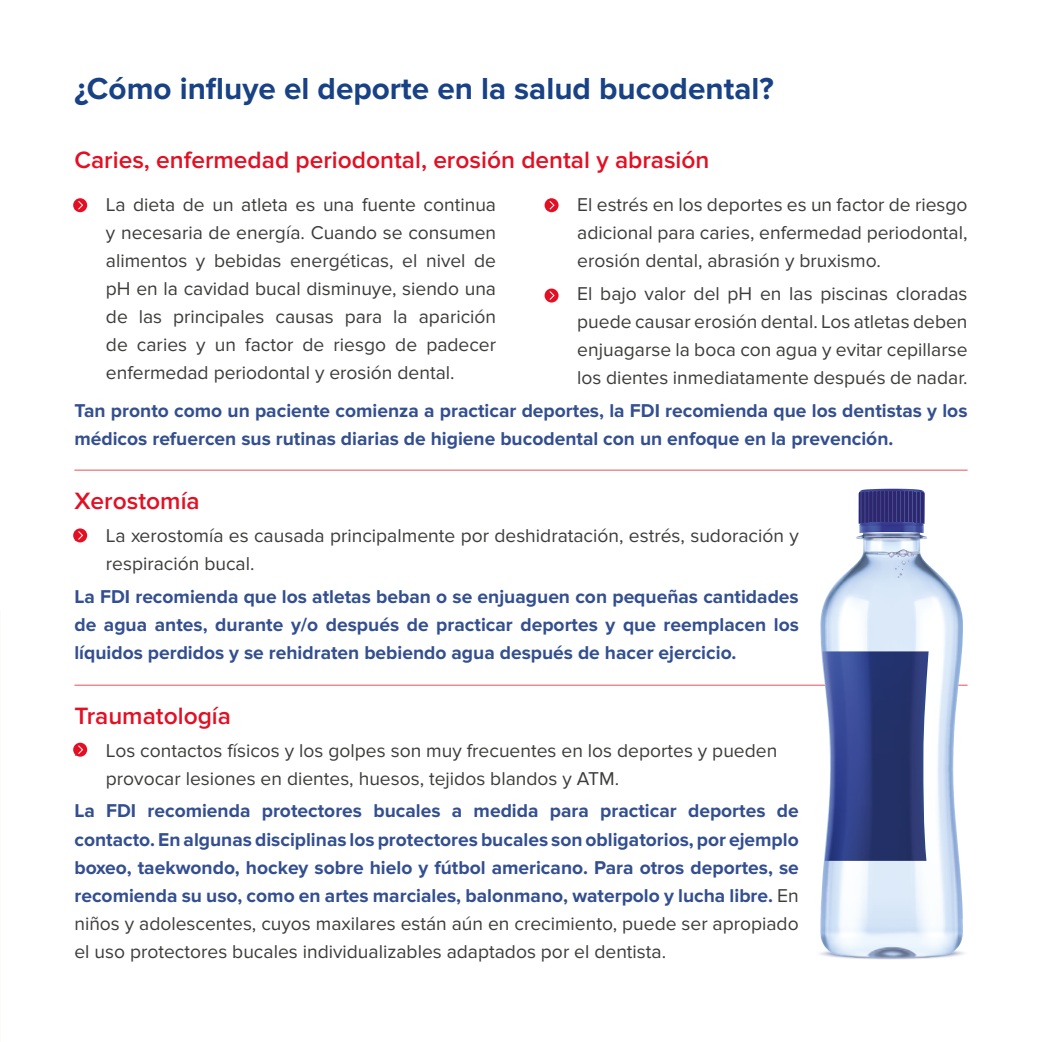
<style>
.page{position:relative;width:1042px;height:1042px;background:#fff}
.page>*{position:absolute;margin:0;border:0;box-sizing:border-box;transform-origin:0 0}
.t1{font:700 31.5px "Proxima Nova";color:#184285}
.t2{font:600 24.5px "Proxima Nova";color:#e30f23}
.t3{font:700 19.25px/28px "Proxima Nova";color:#334f90;text-align:justify}
.t4{font:19.25px/28px "Proxima Nova";color:#3c3c3b;text-align:justify}
.s1{font-family:"Myriad Pro"}
.s2{font-weight:400;color:#3c3c3b}
</style>
<div class="page">
<hr style="left:74px;top:685px;width:893px;height:1px;background:#ea4e5b">
<div style="left:73px;top:528px;width:14px;height:14px;background:#e30f23;border-radius:50%"></div>
<svg style="left:78px;top:531px;width:5px;height:9px"></svg>
<div style="left:544px;top:198px;width:14px;height:14px;background:#e30f23;border-radius:50%"></div>
<svg style="left:549px;top:201px;width:6px;height:9px"></svg>
<div style="left:544px;top:288px;width:14px;height:14px;background:#e30f23;border-radius:50%"></div>
<svg style="left:549px;top:291px;width:6px;height:9px"></svg>
<div style="left:73px;top:743px;width:14px;height:13px;background:#e30f23;border-radius:50%"></div>
<svg style="left:78px;top:745px;width:5px;height:9px"></svg>
<div style="left:73px;top:198px;width:14px;height:14px;background:#e30f23;border-radius:50%"></div>
<svg style="left:78px;top:201px;width:5px;height:9px"></svg>
<svg style="left:819px;top:952px;width:145px;height:8px"></svg>
<img style="left:856px;top:533px;width:71px;height:5px">
<img style="left:820px;top:538px;width:143px;height:419px">
<img style="left:858px;top:489px;width:67px;height:44px">
<img style="left:822px;top:651px;width:106px;height:210px">
<img style="left:866px;top:946px;width:51px;height:12px">
<img style="left:878px;top:549px;width:42px;height:6px">
<svg style="left:887px;top:550px;width:27px;height:28px"></svg>
<hr style="left:74px;top:470px;width:893px;height:1px;background:#ea4e5b">
<h1 class="t1" style="left:74px;top:71px;width:701px">¿Cómo influye el deporte en la salud bucodental?</h1>
<p class="t2" style="left:74px;top:149px;width:636px">Caries, enfermedad periodontal, erosión dental y abrasión</p>
<p class="t4" style="left:106px;top:191px;width:392px;text-indent:-31px"><span class="s1">»</span> La dieta de un atleta es una fuente continua y necesaria de energía. Cuando se consumen alimentos y bebidas energéticas, el nivel de pH en la cavidad bucal disminuye, siendo una de las principales causas para la aparición de caries y un factor de riesgo de padecer enfermedad periodontal y erosión dental.</p>
<p class="t4" style="left:577px;top:191px;width:392px;text-indent:-31px"><span class="s1">»</span> El estrés en los deportes es un factor de riesgo adicional para caries, enfermedad periodontal, erosión dental, abrasión y bruxismo.</p>
<p class="t4" style="left:577px;top:280px;width:392px;text-indent:-31px"><span class="s1">»</span> El bajo valor del pH en las piscinas cloradas puede causar erosión dental. Los atletas deben enjuagarse la boca con agua y evitar cepillarse los dientes inmediatamente después de nadar.</p>
<p class="t3" style="left:74px;top:397px;width:894px">Tan pronto como un paciente comienza a practicar deportes, la FDI recomienda que los dentistas y los médicos refuercen sus rutinas diarias de higiene bucodental con un enfoque en la prevención.</p>
<p class="t2" style="left:74px;top:490px;width:127px">Xerostomía</p>
<p class="t4" style="left:106px;top:522px;width:694px;text-indent:-31px"><span class="s1">»</span> La xerostomía es causada principalmente por deshidratación, estrés, sudoración y respiración bucal.</p>
<p class="t3" style="left:74px;top:583px;width:726px">La FDI recomienda que los atletas beban o se enjuaguen con pequeñas cantidades de agua antes, durante y/o después de practicar deportes y que reemplacen los líquidos perdidos y se rehidraten bebiendo agua después de hacer ejercicio.</p>
<p class="t2" style="left:74px;top:704px;width:158px">Traumatología</p>
<p class="t4" style="left:106px;top:736px;width:673px;text-indent:-31px"><span class="s1">»</span> Los contactos físicos y los golpes son muy frecuentes en los deportes y pueden provocar lesiones en dientes, huesos, tejidos blandos y ATM.</p>
<p class="t3" style="left:74px;top:797px;width:726px">La FDI recomienda protectores bucales a medida para practicar deportes de contacto. En algunas disciplinas los protectores bucales son obligatorios, por ejemplo boxeo, taekwondo, hockey sobre hielo y fútbol americano. Para otros deportes, se recomienda su uso, como en artes marciales, balonmano, waterpolo y lucha libre. <span class="s2">En niños y adolescentes, cuyos maxilares están aún en crecimiento, puede ser apropiado el uso protectores bucales individualizables adaptados por el dentista.</span></p>
</div>
